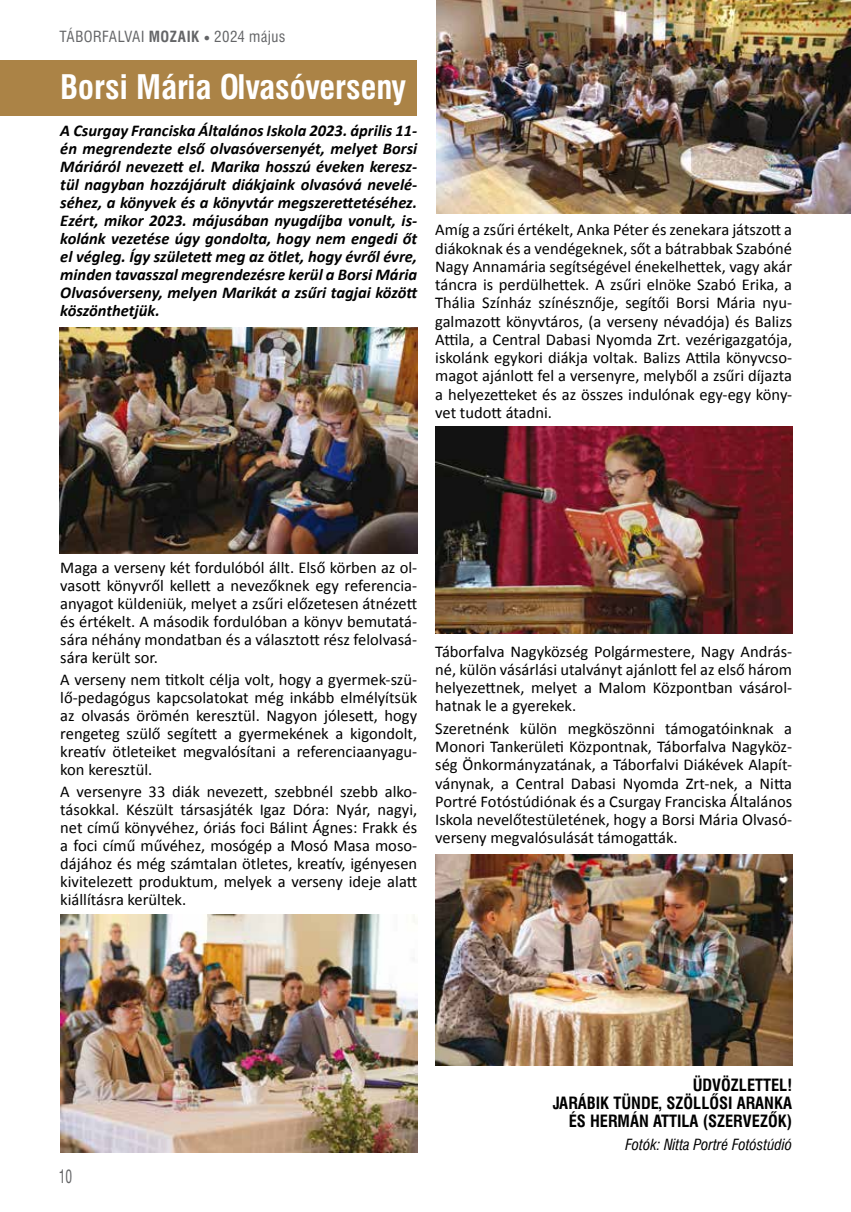
<style>
.page{position:relative;width:851px;height:1212px;background:#fff}
.page>*{position:absolute;margin:0;border:0;box-sizing:border-box;transform-origin:0 0}
.t1{font:700 33px "Swiss 721 Cn PFL";color:#fff}
.t2{font:18px "Swiss 721 Cn PFL";color:#646567;scale:.75 1}
.t3{font:16.5px/18.3px "Calibri";color:#000;text-align:justify}
.t4{font:italic 700 16.5px/18px "Calibri";color:#000;text-align:justify}
.t5{font:700 16.5px/18.3px "Swiss 721 Cn PFL";color:#000;text-align:right}
.t6{font:15px "Swiss 721 Cn PFL";letter-spacing:.025em;color:#646567}
.t7{font:italic 15px "Swiss 721 Cn PFL";color:#000}
.s1{font-weight:700}
.s2{font-family:"Times New Roman";font-size:10.5px}
</style>
<div class="page">
<div style="left:0;top:60px;width:416px;height:56px;background:#ab8346"></div>
<img style="left:60px;top:915px;width:357px;height:237px">
<img style="left:436px;top:0;width:414px;height:213px">
<img style="left:59px;top:327px;width:358px;height:226px">
<img style="left:435px;top:427px;width:357px;height:207px">
<img style="left:435px;top:854px;width:357px;height:212px">
<p class="t6" style="left:60px;top:28px;width:227px">TÁBORFALVAI <span class="s1">MOZAIK</span> <span class="s2">●</span> 2024 május</p>
<h1 class="t1" style="left:60px;top:67px;width:347px">Borsi Mária Olvasóverseny</h1>
<p class="t4" style="left:60px;top:121px;width:358px">A Csurgay Franciska Általános Iskola 2023. április 11- én megrendezte első olvasóversenyét, melyet Borsi Máriáról nevezett el. Marika hosszú éveken keresz&shy;tül nagyban hozzájárult diákjaink olvasóvá nevelé&shy;séhez, a könyvek és a könyvtár megszerettetéséhez.<br>Ezért, mikor 2023. májusában nyugdíjba vonult, is&shy;kolánk vezetése úgy gondolta, hogy nem engedi őt el végleg. Így született meg az ötlet, hogy évről évre, minden tavasszal megrendezésre kerül a Borsi Mária Olvasóverseny, melyen Marikát a zsűri tagjai között köszönthetjük.</p>
<p class="t3" style="left:435px;top:220px;width:358px">Amíg a zsűri értékelt, Anka Péter és zenekara játszott a diákoknak és a vendégeknek, sőt a bátrabbak Szabóné Nagy Annamária segítségével énekelhettek, vagy akár táncra is perdülhettek. A zsűri elnöke Szabó Erika, a Thália Színház színésznője, segítői Borsi Mária nyu&shy;galmazott könyvtáros, (a verseny névadója) és Balizs Attila, a Central Dabasi Nyomda Zrt. vezérigazgatója, iskolánk egykori diákja voltak. Balizs Attila könyvcso&shy;magot ajánlott fel a versenyre, melyből a zsűri díjazta a helyezetteket és az összes indulónak egy-egy köny&shy;vet tudott átadni.</p>
<p class="t3" style="left:60px;top:557px;width:358px">Maga a verseny két fordulóból állt. Első körben az ol&shy;vasott könyvről kellett a nevezőknek egy referencia&shy;anyagot küldeniük, melyet a zsűri előzetesen átnézett és értékelt. A második fordulóban a könyv bemutatá&shy;sára néhány mondatban és a választott rész felolvasá&shy;sára került sor.</p>
<p class="t3" style="left:60px;top:670px;width:358px">A verseny nem titkolt célja volt, hogy a gyermek-szü&shy;lő-pedagógus kapcsolatokat még inkább elmélyítsük az olvasás örömén keresztül. Nagyon jólesett, hogy rengeteg szülő segített a gyermekének a kigondolt, kreatív ötleteiket megvalósítani a referenciaanyagu&shy;kon keresztül.</p>
<p class="t3" style="left:60px;top:782px;width:358px">A versenyre 33 diák nevezett, szebbnél szebb alko&shy;tásokkal. Készült társasjáték Igaz Dóra: Nyár, nagyi, net című könyvéhez, óriás foci Bálint Ágnes: Frakk és a foci című művéhez, mosógép a Mosó Masa moso&shy;dájához és még számtalan ötletes, kreatív, igényesen kivitelezett produktum, melyek a verseny ideje alatt kiállításra kerültek.</p>
<p class="t3" style="left:435px;top:641px;width:358px">Táborfalva Nagyközség Polgármestere, Nagy András&shy;né, külön vásárlási utalványt ajánlott fel az első három helyezettnek, melyet a Malom Központban vásárol&shy;hatnak le a gyerekek.</p>
<p class="t3" style="left:435px;top:718px;width:358px">Szeretnénk külön megköszönni támogatóinknak a Monori Tankerületi Központnak, Táborfalva Nagyköz&shy;ség Önkormányzatának, a Táborfalvi Diákévek Alapít&shy;ványnak, a Central Dabasi Nyomda Zrt-nek, a Nitta Portré Fotóstúdiónak és a Csurgay Franciska Általános Iskola nevelőtestületének, hogy a Borsi Mária Olvasó&shy;verseny megvalósulását támogatták.</p>
<p class="t2" style="left:59px;top:1165px;width:19px">10</p>
<p class="t5" style="left:552px;top:1075px;width:241px">ÜDVÖZLETTEL!<br>JARÁBIK TÜNDE, SZÖLLŐSI ARANKA<br>ÉS HERMÁN ATTILA (SZERVEZŐK)</p>
<p class="t7" style="left:625px;top:1135px;width:168px">Fotók: Nitta Portré Fotóstúdió</p>
</div>
